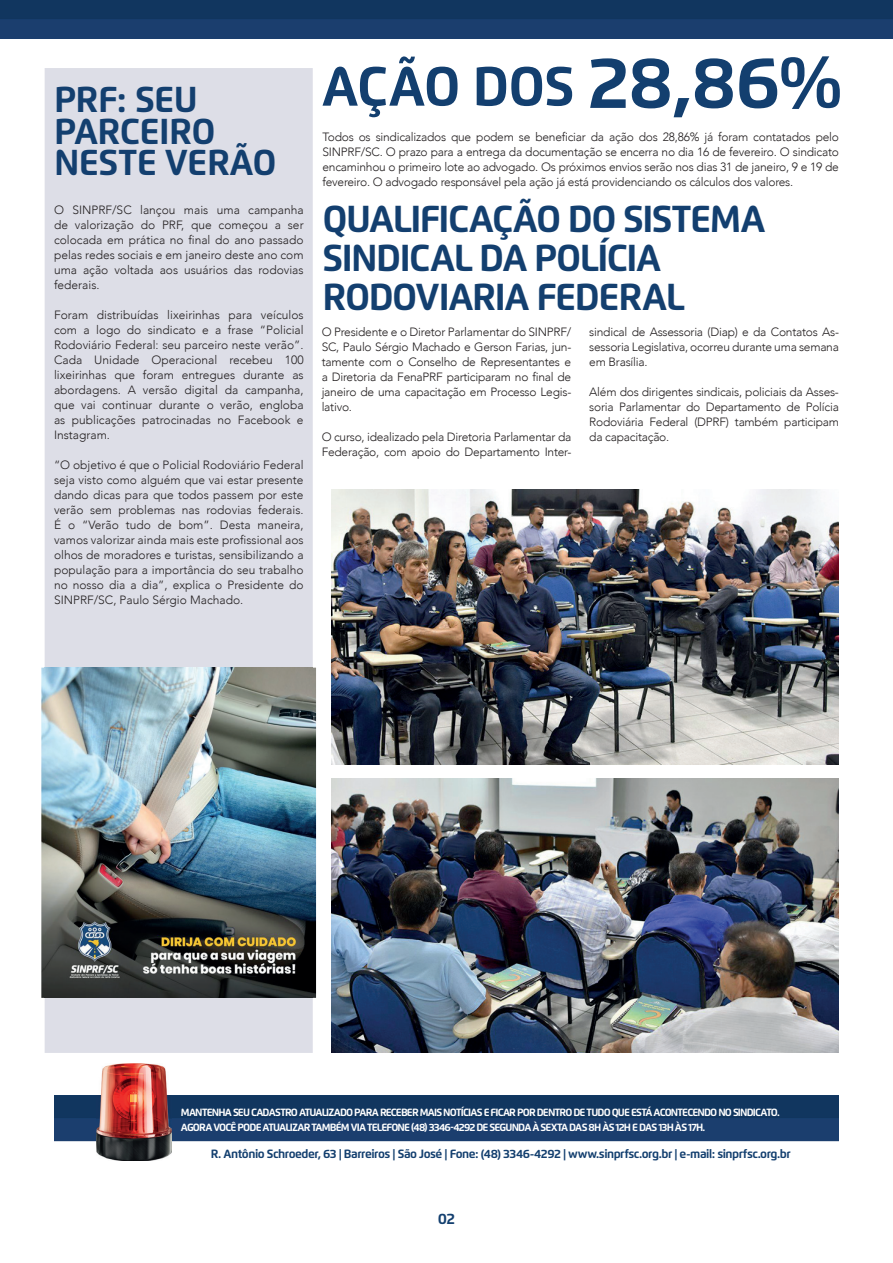
<style>
.page{position:relative;width:893px;height:1263px;background:#fff}
.page>*{position:absolute;margin:0;border:0;box-sizing:border-box;transform-origin:0 0}
.t1{font:700 37.5px/39px "Flexo";letter-spacing:-.04em;color:#133f6f}
.t2{font:700 36px/31.2px "Flexo";letter-spacing:-.02em;color:#133f6f}
.t3{font:700 15px "Flexo";color:#133f6f}
.t4{font:300 12px/15px "Avenir";letter-spacing:-.02em;color:#231f20;text-align:justify}
.t5{font:700 12px "Flexo";letter-spacing:-.04em;color:#133f6f}
.t6{font:700 10.5px/15px "Flexo";letter-spacing:-.08em;color:#fff}
</style>
<div class="page">
<img style="left:332px;top:489px;width:507px;height:275px">
<img style="left:332px;top:778px;width:507px;height:275px">
<div style="left:45px;top:68px;width:268px;height:985px;background:#dddee7"></div>
<img style="left:54px;top:1095px;width:785px;height:46px">
<div style="left:0;top:0;width:893px;height:38px;background:#143966"></div>
<img style="left:96px;top:1063px;width:75px;height:98px">
<svg style="left:322px;top:56px;width:250px;height:61px"></svg>
<svg style="left:590px;top:56px;width:250px;height:61px"></svg>
<img style="left:41px;top:668px;width:275px;height:330px">
<img style="left:45px;top:668px;width:268px;height:330px">
<h2 class="t2" style="left:54px;top:84px;width:224px">PRF: SEU<br>PARCEIRO<br>NESTE VERÃO</h2>
<p class="t4" style="left:54px;top:203px;width:251px">O SINPRF/SC lançou mais uma campanha de valorização do PRF, que começou a ser colocada em prática no final do ano passado pelas redes sociais e em janeiro deste ano com uma ação voltada aos usuários das rodovias federais.</p>
<p class="t4" style="left:54px;top:308px;width:251px">Foram distribuídas lixeirinhas para veículos com a logo do sindicato e a frase “Policial Rodoviário Federal: seu parceiro neste verão”.<br>Cada Unidade Operacional recebeu 100 lixeirinhas que foram entregues durante as abordagens. A versão digital da campanha, que vai continuar durante o verão, engloba as publicações patrocinadas no Facebook e Instagram.</p>
<p class="t4" style="left:54px;top:458px;width:251px">“O objetivo é que o Policial Rodoviário Federal seja visto como alguém que vai estar presente dando dicas para que todos passem por este verão sem problemas nas rodovias federais.<br>É o “Verão tudo de bom”. Desta maneira, vamos valorizar ainda mais este profissional aos olhos de moradores e turistas, sensibilizando a população para a importância do seu trabalho no nosso dia a dia”, explica o Presidente do SINPRF/SC, Paulo Sérgio Machado.</p>
<p class="t4" style="left:322px;top:129px;width:518px">Todos os sindicalizados que podem se beneficiar da ação dos 28,86% já foram contatados pelo SINPRF/SC. O prazo para a entrega da documentação se encerra no dia 16 de fevereiro. O sindicato encaminhou o primeiro lote ao advogado. Os próximos envios serão nos dias 31 de janeiro, 9 e 19 de fevereiro. O advogado responsável pela ação já está providenciando os cálculos dos valores.</p>
<h1 class="t1" style="left:322px;top:199px;width:445px">QUALIFICAÇÃO DO SISTEMA<br>SINDICAL DA POLÍCIA<br>RODOVIARIA FEDERAL</h1>
<p class="t4" style="left:322px;top:324px;width:251px">O Presidente e o Diretor Parlamentar do SINPRF/ SC, Paulo Sérgio Machado e Gerson Farias, jun&shy;tamente com o Conselho de Representantes e a Diretoria da FenaPRF participaram no final de janeiro de uma capacitação em Processo Legis&shy;lativo.</p>
<p class="t4" style="left:322px;top:429px;width:251px">O curso, idealizado pela Diretoria Parlamentar da<br>Federação, com apoio do Departamento Inter-</p>
<p class="t4" style="left:589px;top:324px;width:251px">sindical de Assessoria (Diap) e da Contatos As&shy;sessoria Legislativa, ocorreu durante uma semana em Brasília.</p>
<p class="t4" style="left:589px;top:384px;width:251px">Além dos dirigentes sindicais, policiais da Asses&shy;soria Parlamentar do Departamento de Polícia Rodoviária Federal (DPRF) também participam da capacitação.</p>
<p class="t6" style="left:181px;top:1105px;width:600px">MANTENHA SEU CADASTRO ATUALIZADO PARA RECEBER MAIS NOTÍCIAS E FICAR POR DENTRO DE TUDO QUE ESTÁ ACONTECENDO NO SINDICATO.<br>AGORA VOCÊ PODE ATUALIZAR TAMBÉM VIA TELEFONE (48) 3346-4292 DE SEGUNDA À SEXTA DAS 8H ÀS 12H E DAS 13H ÀS 17H.</p>
<p class="t5" style="left:211px;top:1146px;width:581px">R. Antônio Schroeder, 63 | Barreiros | São José | Fone: (48) 3346-4292 | www.sinprfsc.org.br | e-mail: sinprfsc.org.br</p>
<p class="t3" style="left:438px;top:1209px;width:19px">02</p>
</div>
